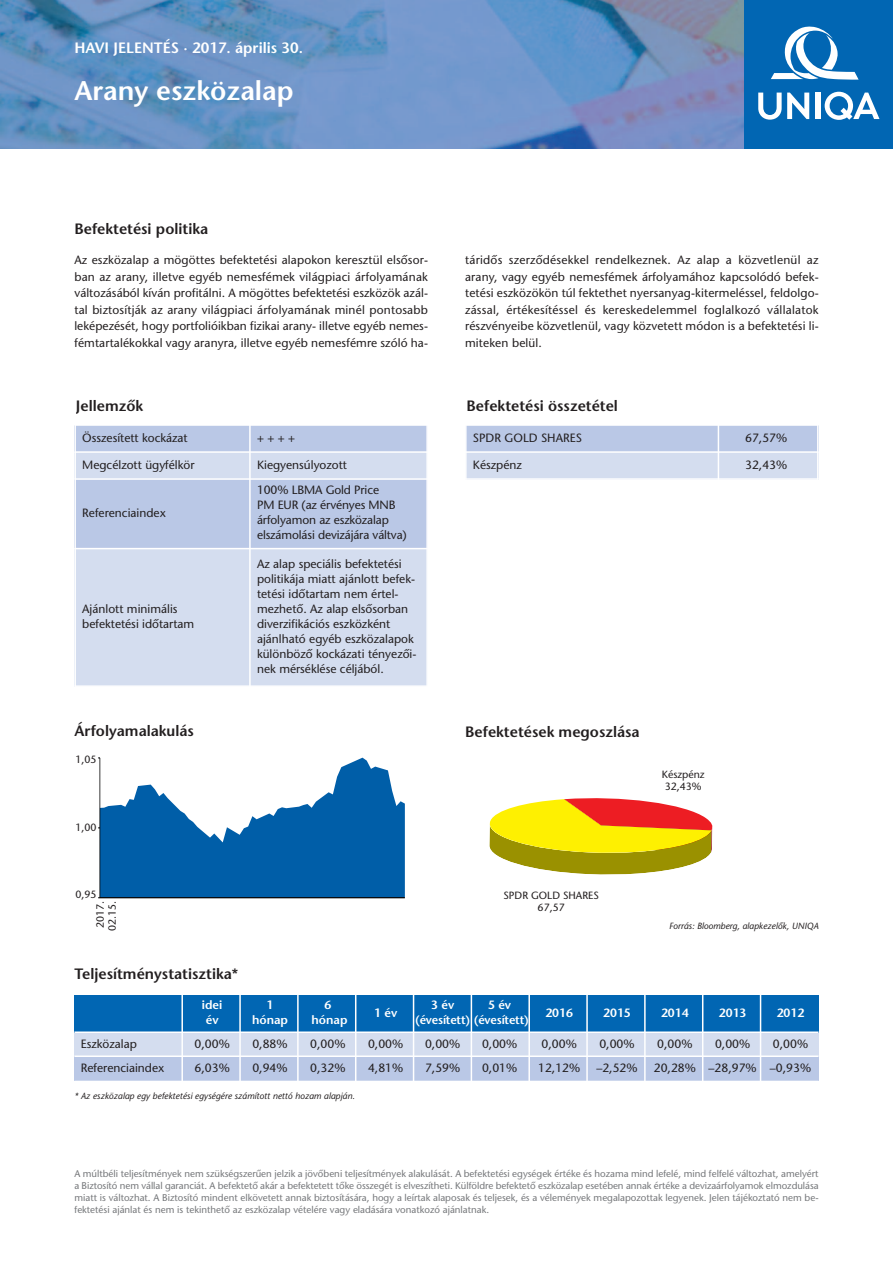
<style>
.page{position:relative;width:893px;height:1263px;background:#fff}
.page>*{position:absolute;margin:0;border:0;box-sizing:border-box;transform-origin:0 0}
.t1{font:27px "ITC Stone Sans M Semi";color:#fff}
.t2{font:15px "ITC Stone Sans M Semi";color:#231f20}
.t3{font:15px "ITC Stone Sans M Semi";color:#fff}
.t4{font:12px/15px "ITC Stone Sans M";color:#231f20}
.t5{font:12px "ITC Stone Sans M Semi";color:#fff}
.t6{font:10.5px/12px "ITC Stone Sans M";color:#231f20}
.t7{font:9.75px/12px "ITC Stone Sans M";color:#76787b;text-align:justify}
.t8{font:italic 9px "ITC Stone Sans M";color:#231f20}
</style>
<div class="page">
<img style="left:0;top:0;width:744px;height:149px">
<div style="left:744px;top:0;width:149px;height:149px;background:#0166b3"></div>
<svg style="left:758px;top:93px;width:51px;height:27px"></svg>
<div style="left:815px;top:93px;width:5px;height:26px;background:#fff"></div>
<svg style="left:825px;top:92px;width:54px;height:28px"></svg>
<svg style="left:771px;top:27px;width:88px;height:53px"></svg>
<div style="left:74px;top:425px;width:176px;height:27px;background:#bac8e6"></div>
<div style="left:250px;top:425px;width:177px;height:27px;background:#bac8e6"></div>
<div style="left:74px;top:452px;width:176px;height:27px;background:#d4ddef"></div>
<div style="left:250px;top:452px;width:177px;height:27px;background:#d4ddef"></div>
<div style="left:74px;top:479px;width:176px;height:70px;background:#bac8e6"></div>
<div style="left:250px;top:479px;width:177px;height:70px;background:#bac8e6"></div>
<div style="left:74px;top:549px;width:176px;height:138px;background:#d4ddef"></div>
<div style="left:250px;top:549px;width:177px;height:138px;background:#d4ddef"></div>
<hr style="left:74px;top:397px;width:2px;height:290px;background:#fff">
<hr style="left:249px;top:424px;width:2px;height:263px;background:#fff">
<hr style="left:426px;top:397px;width:2px;height:290px;background:#fff">
<hr style="left:74px;top:424px;width:354px;height:2px;background:#fff">
<hr style="left:74px;top:451px;width:354px;height:2px;background:#fff">
<hr style="left:74px;top:478px;width:354px;height:2px;background:#fff">
<hr style="left:74px;top:548px;width:354px;height:1px;background:#fff">
<hr style="left:74px;top:685px;width:354px;height:2px;background:#fff">
<svg style="left:98px;top:758px;width:307px;height:140px"></svg>
<hr style="left:100px;top:897px;width:305px;height:1px;background:#000">
<svg style="left:489px;top:798px;width:223px;height:76px;background:#deb12f"></svg>
<div style="left:74px;top:1031px;width:745px;height:24px;background:#d4ddef"></div>
<div style="left:74px;top:1056px;width:745px;height:24px;background:#bac8e6"></div>
<div style="left:74px;top:995px;width:745px;height:38px;background:#0166b3"></div>
<hr style="left:74px;top:1031px;width:745px;height:2px;background:#fff">
<hr style="left:74px;top:1055px;width:745px;height:2px;background:#fff">
<hr style="left:181px;top:995px;width:2px;height:86px;background:#fff">
<hr style="left:239px;top:995px;width:2px;height:86px;background:#fff">
<hr style="left:297px;top:995px;width:2px;height:86px;background:#fff">
<hr style="left:355px;top:995px;width:1px;height:86px;background:#fff">
<hr style="left:413px;top:995px;width:1px;height:86px;background:#fff">
<hr style="left:471px;top:995px;width:1px;height:86px;background:#fff">
<hr style="left:528px;top:995px;width:2px;height:86px;background:#fff">
<hr style="left:586px;top:995px;width:2px;height:86px;background:#fff">
<hr style="left:644px;top:995px;width:2px;height:86px;background:#fff">
<hr style="left:702px;top:995px;width:1px;height:86px;background:#fff">
<hr style="left:760px;top:995px;width:1px;height:86px;background:#fff">
<div style="left:465px;top:425px;width:253px;height:27px;background:#bac8e6"></div>
<div style="left:718px;top:425px;width:101px;height:27px;background:#bac8e6"></div>
<div style="left:465px;top:452px;width:253px;height:28px;background:#d4ddef"></div>
<div style="left:718px;top:452px;width:101px;height:28px;background:#d4ddef"></div>
<hr style="left:465px;top:397px;width:2px;height:83px;background:#fff">
<hr style="left:718px;top:424px;width:1px;height:56px;background:#fff">
<hr style="left:817px;top:397px;width:2px;height:83px;background:#fff">
<hr style="left:465px;top:424px;width:354px;height:2px;background:#fff">
<hr style="left:465px;top:451px;width:354px;height:2px;background:#fff">
<hr style="left:465px;top:478px;width:354px;height:2px;background:#fff">
<p class="t3" style="left:74px;top:42px;width:230px">HAVI JELENTÉS · 2017. április 30.</p>
<h1 class="t1" style="left:74px;top:81px;width:221px">Arany eszközalap</h1>
<p class="t2" style="left:74px;top:223px;width:135px">Befektetési politika</p>
<p class="t4" style="left:74px;top:253px;width:355px;line-height:16.5px;text-align:justify">Az eszközalap a mögöttes befektetési alapokon keresztül elsősor&shy;ban az arany, illetve egyéb nemesfémek világpiaci árfolyamának változásából kíván profitálni. A mögöttes befektetési eszközök azál&shy;tal biztosítják az arany világpiaci árfolyamának minél pontosabb leképezését, hogy portfolióikban fizikai arany- illetve egyéb nemes&shy;fémtartalékokkal vagy aranyra, illetve egyéb nemesfémre szóló ha-</p>
<p class="t4" style="left:465px;top:253px;width:355px;line-height:16.5px;text-align:justify">táridős szerződésekkel rendelkeznek. Az alap a közvetlenül az arany, vagy egyéb nemesfémek árfolyamához kapcsolódó befek&shy;tetési eszközökön túl fektethet nyersanyag-kitermeléssel, feldolgo&shy;zással, értékesítéssel és kereskedelemmel foglalkozó vállalatok részvényeibe közvetlenül, vagy közvetett módon is a befektetési li&shy;miteken belül.</p>
<p class="t2" style="left:76px;top:400px;width:69px">Jellemzők</p>
<p class="t4" style="left:82px;top:431px;width:107px">Összesített kockázat</p>
<p class="t4" style="left:257px;top:431px;width:39px">++++</p>
<p class="t4" style="left:82px;top:458px;width:114px">Megcélzott ügyfélkör</p>
<p class="t4" style="left:257px;top:458px;width:91px">Kiegyensúlyozott</p>
<p class="t4" style="left:82px;top:507px;width:85px">Referenciaindex</p>
<p class="t4" style="left:257px;top:484px;width:151px">100% LBMA Gold Price<br>PM EUR (az érvényes MNB árfolyamon az eszközalap elszámolási devizájára váltva)</p>
<p class="t4" style="left:82px;top:603px;width:114px">Ajánlott minimális befektetési időtartam</p>
<p class="t2" style="left:74px;top:725px;width:121px">Árfolyamalakulás</p>
<p class="t6" style="left:75px;top:755px;width:23px">1,05</p>
<p class="t6" style="left:75px;top:822px;width:23px">1,00</p>
<p class="t4" style="left:257px;top:558px;width:161px">Az alap speciális befektetési politikája miatt ajánlott befek&shy;tetési időtartam nem értel&shy;mezhető. Az alap elsősorban diverzifikációs eszközként ajánlható egyéb eszközalapok különböző kockázati tényezői&shy;nek mérséklése céljából.</p>
<p class="t6" style="left:75px;top:890px;width:23px">0,95</p>
<p class="t6" style="left:96px;top:931px;width:32px;rotate:-90deg">2017.<br>02.15.</p>
<p class="t2" style="left:74px;top:968px;width:165px">Teljesítménystatisztika*</p>
<p class="t2" style="left:467px;top:400px;width:153px">Befektetési összetétel</p>
<p class="t4" style="left:473px;top:431px;width:111px">SPDR GOLD SHARES</p>
<p class="t4" style="left:745px;top:431px;width:44px">67,57%</p>
<p class="t4" style="left:473px;top:458px;width:50px">Készpénz</p>
<p class="t4" style="left:745px;top:458px;width:44px">32,43%</p>
<p class="t2" style="left:465px;top:726px;width:176px">Befektetések megoszlása</p>
<p class="t6" style="left:662px;top:770px;width:44px">Készpénz<br>32,43%</p>
<p class="t6" style="left:503px;top:891px;width:97px;text-align:center">SPDR GOLD SHARES<br>67,57</p>
<p class="t8" style="left:669px;top:923px;width:151px">Forrás: Bloomberg, alapkezelők, UNIQA</p>
<p class="t5" style="left:202px;top:1001px;width:22px">idei</p>
<p class="t5" style="left:267px;top:1001px;width:8px">1</p>
<p class="t5" style="left:324px;top:1001px;width:8px">6</p>
<p class="t5" style="left:431px;top:1001px;width:25px">3 év</p>
<p class="t5" style="left:488px;top:1001px;width:25px">5 év</p>
<p class="t5" style="left:206px;top:1016px;width:14px">év</p>
<p class="t5" style="left:252px;top:1016px;width:38px">hónap</p>
<p class="t5" style="left:312px;top:1016px;width:38px">hónap</p>
<p class="t5" style="left:374px;top:1008px;width:25px">1 év</p>
<p class="t5" style="left:415px;top:1016px;width:115px">(évesített) (évesített)</p>
<p class="t5" style="left:545px;top:1008px;width:29px">2016</p>
<p class="t5" style="left:603px;top:1008px;width:29px">2015</p>
<p class="t5" style="left:661px;top:1008px;width:29px">2014</p>
<p class="t5" style="left:719px;top:1008px;width:29px">2013</p>
<p class="t5" style="left:777px;top:1008px;width:29px">2012</p>
<p class="t4" style="left:81px;top:1038px;width:58px">Eszközalap</p>
<p class="t4" style="left:195px;top:1038px;width:37px">0,00%</p>
<p class="t4" style="left:252px;top:1038px;width:37px">0,88%</p>
<p class="t4" style="left:310px;top:1038px;width:37px">0,00%</p>
<p class="t4" style="left:368px;top:1038px;width:37px">0,00%</p>
<p class="t4" style="left:425px;top:1038px;width:37px">0,00%</p>
<p class="t4" style="left:482px;top:1038px;width:37px">0,00%</p>
<p class="t4" style="left:542px;top:1038px;width:37px">0,00%</p>
<p class="t4" style="left:599px;top:1038px;width:37px">0,00%</p>
<p class="t4" style="left:657px;top:1038px;width:37px">0,00%</p>
<p class="t4" style="left:715px;top:1038px;width:37px">0,00%</p>
<p class="t4" style="left:773px;top:1038px;width:37px">0,00%</p>
<p class="t4" style="left:81px;top:1062px;width:85px">Referenciaindex</p>
<p class="t4" style="left:195px;top:1062px;width:37px">6,03%</p>
<p class="t4" style="left:252px;top:1062px;width:37px">0,94%</p>
<p class="t4" style="left:310px;top:1062px;width:37px">0,32%</p>
<p class="t4" style="left:368px;top:1062px;width:37px">4,81%</p>
<p class="t4" style="left:425px;top:1062px;width:37px">7,59%</p>
<p class="t4" style="left:482px;top:1062px;width:37px">0,01%</p>
<p class="t4" style="left:538px;top:1062px;width:44px">12,12%</p>
<p class="t4" style="left:596px;top:1062px;width:43px">–2,52%</p>
<p class="t4" style="left:654px;top:1062px;width:159px">20,28% –28,97% –0,93%</p>
<p class="t8" style="left:74px;top:1093px;width:282px">* Az eszközalap egy befektetési egységére számított nettó hozam alapján.</p>
<p class="t7" style="left:74px;top:1168px;width:746px">A múltbéli teljesítmények nem szükségszerűen jelzik a jövőbeni teljesítmények alakulását. A befektetési egységek értéke és hozama mind lefelé, mind felfelé változhat, amelyért a Biztosító nem vállal garanciát. A befektető akár a befektetett tőke összegét is elveszítheti. Külföldre befektető eszközalap esetében annak értéke a devizaárfolyamok elmozdulása miatt is változhat. A Biztosító mindent elkövetett annak biztosítására, hogy a leírtak alaposak és teljesek, és a vélemények megalapozottak legyenek. Jelen tájékoztató nem be&shy;fektetési ajánlat és nem is tekinthető az eszközalap vételére vagy eladására vonatkozó ajánlatnak.</p>
</div>
